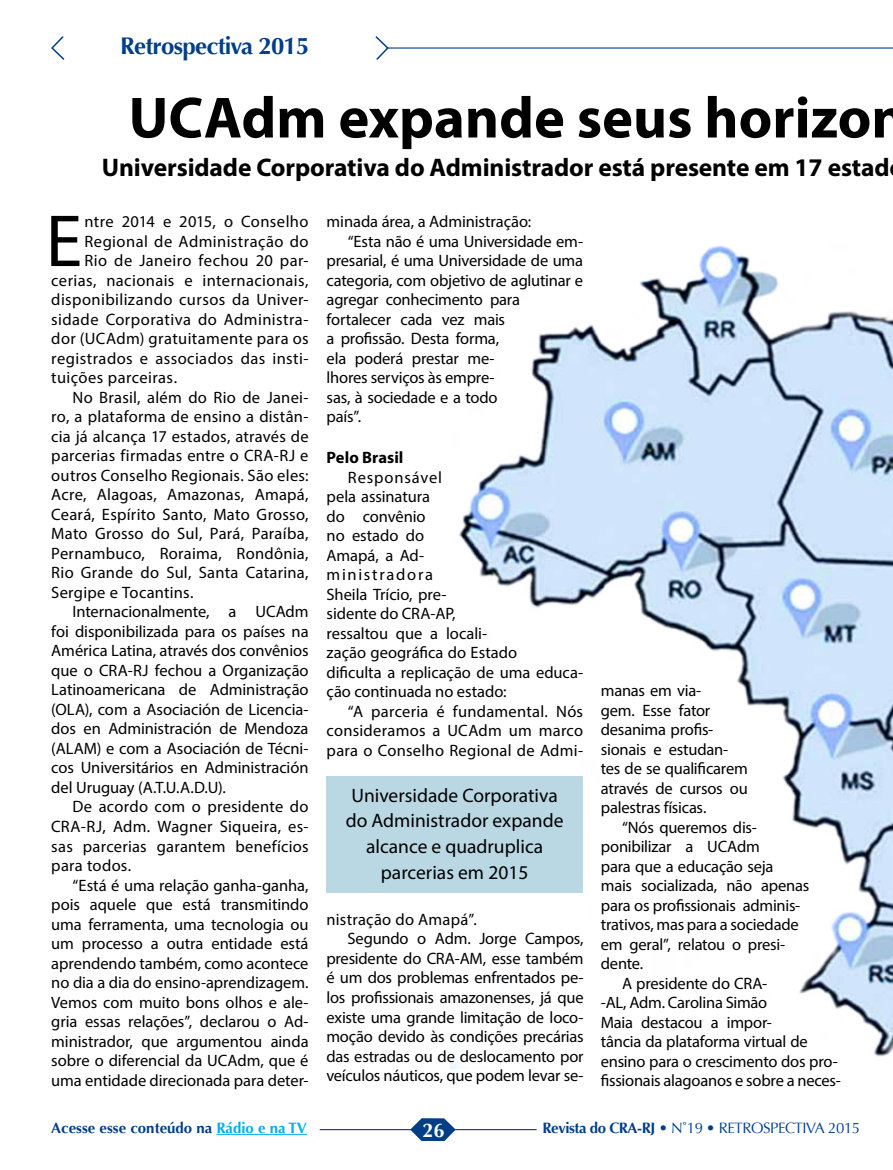
<style>
.page{position:relative;width:893px;height:1170px;background:#fff}
.page>*{position:absolute;margin:0;border:0;box-sizing:border-box;transform-origin:0 0}
.t1{font:74.4px "Myriad Pro";color:#000}
.t2{font:700 58.5px "Myriad Pro";color:#000}
.t3{font:700 25.5px "Myriad Pro";letter-spacing:-.005em;color:#000}
.t4{font:700 24px "Optima";letter-spacing:-.03em;color:#003e88}
.t5{font:700 19.8px "Optima";color:#fff}
.t6{font:19.5px/25.5px "Myriad Pro";color:#000;text-align:center}
.t7{font:16.5px/19.5px "Myriad Pro";letter-spacing:-.005em;color:#000}
.t8{font:16.5px "Myriad Pro";letter-spacing:.015em;color:#000}
.t9{font:16.5px "Myriad Pro";letter-spacing:.025em;color:#000}
.t10{font:16.5px "Myriad Pro";letter-spacing:.02em;color:#000}
.t11{font:16.5px "Myriad Pro";letter-spacing:.03em;color:#000}
.t12{font:700 16.5px "Myriad Pro";color:#000}
.t13{font:15px "Optima";letter-spacing:-.03em;color:#003e88}
.t14{font:700 15px "Optima";color:#003e88}
.s1{color:#00aeef}
.s2{font-weight:700}
</style>
<div class="page">
<svg style="left:375px;top:36px;width:13px;height:24px"></svg>
<svg style="left:51px;top:36px;width:14px;height:24px"></svg>
<hr style="left:387px;top:47px;width:506px;height:2px;background:#003e88">
<hr style="left:320px;top:1128px;width:217px;height:2px;background:#003e88">
<svg style="left:410px;top:1118px;width:46px;height:22px"></svg>
<hr style="left:216px;top:1133px;width:91px;height:1px;background:#00aeef">
<img style="left:450px;top:245px;width:443px;height:823px">
<div style="left:326px;top:776px;width:257px;height:116px;background:#bad8e4"></div>
<h3 class="t4" style="left:120px;top:32px;width:191px">Retrospectiva 2015</h3>
<h2 class="t2" style="left:129px;top:80px;width:779px">UCAdm expande seus horizon</h2>
<h3 class="t3" style="left:102px;top:151px;width:789px">Universidade Corporativa do Administrador está presente em 17 estad</h3>
<h1 class="t1" style="left:46px;top:195px;width:38px">E</h1>
<p class="t10" style="left:84px;top:211px;width:226px">ntre 2014 e 2015, o Conselho</p>
<p class="t9" style="left:84px;top:231px;width:226px">Regional de Administração do</p>
<p class="t9" style="left:84px;top:250px;width:226px">Rio de Janeiro fechou 20 par-</p>
<p class="t9" style="left:51px;top:270px;width:259px">cerias, nacionais e internacionais,</p>
<p class="t9" style="left:51px;top:289px;width:259px">disponibilizando cursos da Univer-</p>
<p class="t11" style="left:51px;top:309px;width:259px">sidade Corporativa do Administra-</p>
<p class="t9" style="left:51px;top:328px;width:259px">dor (UCAdm) gratuitamente para os</p>
<p class="t9" style="left:51px;top:348px;width:259px">registrados e associados das insti-</p>
<p class="t9" style="left:51px;top:367px;width:127px">tuições parceiras.</p>
<p class="t8" style="left:73px;top:387px;width:238px">No Brasil, além do Rio de Janei-</p>
<p class="t8" style="left:51px;top:406px;width:259px">ro, a plataforma de ensino a distân-</p>
<p class="t8" style="left:51px;top:426px;width:259px">cia já alcança 17 estados, através de</p>
<p class="t8" style="left:51px;top:445px;width:259px">parcerias firmadas entre o CRA-RJ e</p>
<p class="t8" style="left:51px;top:465px;width:259px">outros Conselho Regionais. São eles:</p>
<p class="t8" style="left:51px;top:484px;width:259px">Acre, Alagoas, Amazonas, Amapá,</p>
<p class="t8" style="left:51px;top:504px;width:259px">Ceará, Espírito Santo, Mato Grosso,</p>
<p class="t8" style="left:51px;top:523px;width:259px">Mato Grosso do Sul, Pará, Paraíba,</p>
<p class="t8" style="left:51px;top:543px;width:259px">Pernambuco, Roraima, Rondônia,</p>
<p class="t10" style="left:51px;top:562px;width:259px">Rio Grande do Sul, Santa Catarina,</p>
<p class="t8" style="left:51px;top:582px;width:144px">Sergipe e Tocantins.</p>
<p class="t7" style="left:73px;top:601px;width:238px">Internacionalmente, a UCAdm</p>
<p class="t7" style="left:51px;top:621px;width:259px">foi disponibilizada para os países na</p>
<p class="t7" style="left:51px;top:640px;width:259px">América Latina, através dos convênios</p>
<p class="t7" style="left:51px;top:660px;width:259px">que o CRA-RJ fechou a Organização</p>
<p class="t7" style="left:51px;top:679px;width:259px">Latinoamericana de Administração</p>
<p class="t7" style="left:51px;top:699px;width:259px">(OLA), com a Asociación de Licencia-</p>
<p class="t7" style="left:51px;top:718px;width:259px">dos en Administración de Mendoza</p>
<p class="t7" style="left:51px;top:738px;width:259px">(ALAM) e com a Asociación de Técni-</p>
<p class="t7" style="left:51px;top:757px;width:259px">cos Universitários en Administración</p>
<p class="t7" style="left:51px;top:777px;width:176px">del Uruguay (A.T.U.A.D.U).</p>
<p class="t8" style="left:73px;top:796px;width:237px">De acordo com o presidente do</p>
<p class="t8" style="left:51px;top:816px;width:259px">CRA-RJ, Adm. Wagner Siqueira, es-</p>
<p class="t8" style="left:51px;top:835px;width:259px">sas parcerias garantem benefícios</p>
<p class="t10" style="left:51px;top:855px;width:81px">para todos.</p>
<p class="t7" style="left:73px;top:874px;width:238px">“Está é uma relação ganha-ganha,</p>
<p class="t7" style="left:51px;top:894px;width:259px">pois aquele que está transmitindo</p>
<p class="t7" style="left:51px;top:913px;width:259px">uma ferramenta, uma tecnologia ou</p>
<p class="t7" style="left:51px;top:933px;width:259px">um processo a outra entidade está</p>
<p class="t7" style="left:51px;top:952px;width:259px">aprendendo também, como acontece</p>
<p class="t7" style="left:51px;top:972px;width:259px">no dia a dia do ensino-aprendizagem.</p>
<p class="t7" style="left:51px;top:991px;width:259px">Vemos com muito bons olhos e ale-</p>
<p class="t7" style="left:51px;top:1011px;width:259px">gria essas relações”, declarou o Ad-</p>
<p class="t7" style="left:51px;top:1030px;width:259px">ministrador, que argumentou ainda</p>
<p class="t7" style="left:51px;top:1050px;width:259px">sobre o diferencial da UCAdm, que é</p>
<p class="t7" style="left:51px;top:1069px;width:259px">uma entidade direcionada para deter-</p>
<p class="t7" style="left:327px;top:211px;width:206px">minada área, a Administração:</p>
<p class="t7" style="left:348px;top:231px;width:237px">“Esta não é uma Universidade em-</p>
<p class="t7" style="left:327px;top:250px;width:258px">presarial, é uma Universidade de uma</p>
<p class="t7" style="left:327px;top:270px;width:258px">categoria, com objetivo de aglutinar e</p>
<p class="t7" style="left:327px;top:289px;width:195px">agregar conhecimento para</p>
<p class="t7" style="left:327px;top:309px;width:180px">fortalecer cada vez mais</p>
<p class="t7" style="left:327px;top:329px;width:174px">a profissão. Desta forma,</p>
<p class="t7" style="left:327px;top:348px;width:170px">ela poderá prestar me-</p>
<p class="t7" style="left:327px;top:368px;width:170px">lhores serviços às empre-</p>
<p class="t7" style="left:327px;top:387px;width:173px">sas, à sociedade e a todo</p>
<p class="t7" style="left:327px;top:407px;width:36px">país”.</p>
<p class="t12" style="left:327px;top:446px;width:78px">Pelo Brasil</p>
<p class="t7" style="left:327px;top:467px;width:258px;text-indent:21px">Responsável<br>pela assinatura<br>do convênio<br>no estado do<br>Amapá, a Ad-<br>ministradora<br>Sheila Trício, pre-<br>sidente do CRA-AP,<br>ressaltou que a locali-<br>zação geográfica do Estado<br>dificulta a replicação de uma educa&shy;ção continuada no estado:</p>
<p class="t7" style="left:327px;top:701px;width:258px;text-align:justify;text-indent:21px">“A parceria é fundamental. Nós consideramos a UCAdm um marco para o Conselho Regional de Admi-</p>
<p class="t6" style="left:346px;top:782px;width:219px">Universidade Corporativa do Administrador expande alcance e quadruplica parcerias em 2015</p>
<p class="t8" style="left:326px;top:909px;width:152px">nistração do Amapá”.</p>
<p class="t7" style="left:348px;top:928px;width:238px">Segundo o Adm. Jorge Campos,</p>
<p class="t7" style="left:326px;top:948px;width:259px">presidente do CRA-AM, esse também</p>
<p class="t7" style="left:326px;top:967px;width:259px">é um dos problemas enfrentados pe-</p>
<p class="t7" style="left:326px;top:987px;width:259px">los profissionais amazonenses, já que</p>
<p class="t7" style="left:326px;top:1006px;width:259px">existe uma grande limitação de loco-</p>
<p class="t7" style="left:326px;top:1026px;width:259px">moção devido às condições precárias</p>
<p class="t7" style="left:326px;top:1045px;width:259px">das estradas ou de deslocamento por</p>
<p class="t7" style="left:326px;top:1065px;width:259px">veículos náuticos, que podem levar se-</p>
<p class="t7" style="left:601px;top:680px;width:149px">manas em via-<br>gem. Esse fator desanima profis&shy;sionais e estudan&shy;tes de se qualificarem através de cursos ou palestras físicas.</p>
<p class="t7" style="left:622px;top:817px;width:136px">“Nós queremos dis-</p>
<p class="t7" style="left:601px;top:836px;width:160px">ponibilizar a UCAdm</p>
<p class="t7" style="left:601px;top:856px;width:174px">para que a educação seja</p>
<p class="t7" style="left:601px;top:875px;width:210px">mais socializada, não apenas</p>
<p class="t7" style="left:601px;top:895px;width:201px">para os profissionais adminis-</p>
<p class="t7" style="left:601px;top:914px;width:199px">trativos, mas para a sociedade</p>
<p class="t7" style="left:601px;top:934px;width:186px">em geral”, relatou o presi-</p>
<p class="t7" style="left:601px;top:953px;width:44px">dente.</p>
<p class="t7" style="left:622px;top:973px;width:147px">A presidente do CRA-</p>
<p class="t7" style="left:601px;top:992px;width:168px">-AL, Adm. Carolina Simão</p>
<p class="t7" style="left:601px;top:1012px;width:173px">Maia destacou a impor-</p>
<p class="t7" style="left:601px;top:1031px;width:208px">tância da plataforma virtual de</p>
<p class="t7" style="left:601px;top:1051px;width:239px">ensino para o crescimento dos pro-</p>
<p class="t7" style="left:601px;top:1070px;width:241px">fissionais alagoanos e sobre a neces-</p>
<p class="t14" style="left:51px;top:1118px;width:257px">Acesse esse conteúdo na <span class="s1">Rádio e na TV</span></p>
<p class="t5" style="left:423px;top:1118px;width:24px">26</p>
<p class="t13" style="left:543px;top:1118px;width:319px"><span class="s2">Revista do CRA-RJ</span> • N˚19 • RETROSPECTIVA 2015</p>
</div>
